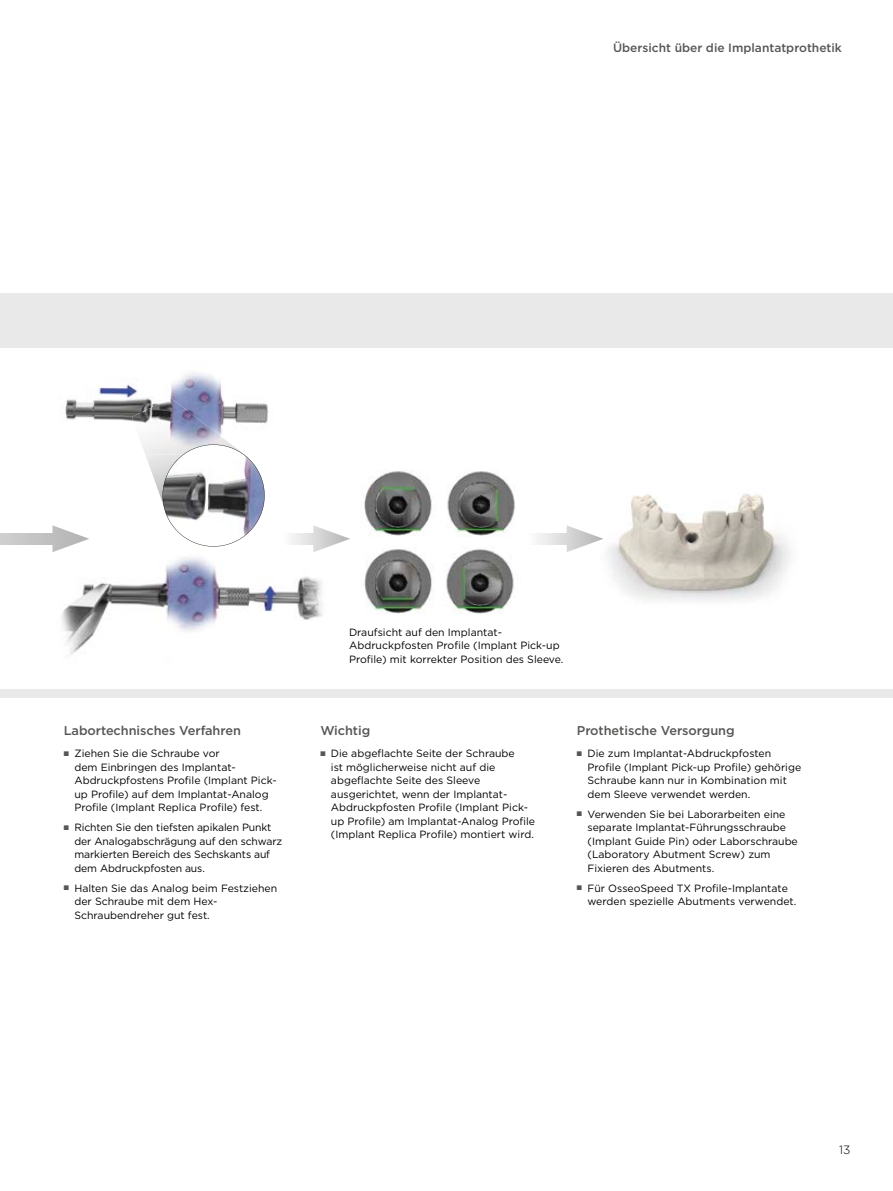
<style>
.page{position:relative;width:893px;height:1191px;background:#fff}
.page>*{position:absolute;margin:0;border:0;box-sizing:border-box;transform-origin:0 0}
.t1{font:500 12.75px "Gotham";letter-spacing:-.005em;color:#565655}
.t2{font:500 12px "Gotham";color:#565655}
.t3{font:300 12px "Gotham";color:#000}
.t4{font:10.5px/13.5px "Gotham";color:#000}
.s1{color:#565655}
</style>
<div class="page">
<div style="left:0;top:293px;width:893px;height:404px;background:#e9e9e9"></div>
<div style="left:0;top:349px;width:893px;height:340px;background:#fff"></div>
<img style="left:65px;top:372px;width:203px;height:51px">
<img style="left:51px;top:544px;width:272px;height:110px">
<img style="left:132px;top:398px;width:112px;height:54px">
<svg style="left:145px;top:444px;width:120px;height:102px"></svg>
<img style="left:607px;top:493px;width:184px;height:108px">
<img style="left:364px;top:549px;width:150px;height:65px">
<img style="left:364px;top:471px;width:151px;height:65px">
<svg style="left:291px;top:533px;width:22px;height:11px"></svg>
<svg style="left:313px;top:525px;width:37px;height:27px"></svg>
<svg style="left:537px;top:533px;width:30px;height:11px"></svg>
<svg style="left:567px;top:525px;width:36px;height:27px"></svg>
<div style="left:0;top:533px;width:68px;height:11px;background:#c8c6c6"></div>
<svg style="left:52px;top:525px;width:37px;height:27px"></svg>
<p class="t2" style="left:613px;top:40px;width:230px">Übersicht über die Implantatprothetik</p>
<p class="t1" style="left:64px;top:722px;width:179px">Labortechnisches Verfahren</p>
<p class="t4" style="left:74px;top:746px;width:204px;text-indent:-11px"><span class="s1">■</span> Ziehen Sie die Schraube vor<br>dem Einbringen des Implantat-Abdruckpfostens Profile (Implant Pick&shy;up Profile) auf dem Implantat-Analog Profile (Implant Replica Profile) fest.</p>
<p class="t4" style="left:74px;top:820px;width:209px;text-indent:-11px"><span class="s1">■</span> Richten Sie den tiefsten apikalen Punkt der Analogabschrägung auf den schwarz markierten Bereich des Sechskants auf dem Abdruckpfosten aus.</p>
<p class="t4" style="left:74px;top:881px;width:204px;text-indent:-11px"><span class="s1">■</span> Halten Sie das Analog beim Festziehen der Schraube mit dem Hex-<br>Schraubendreher gut fest.</p>
<p class="t4" style="left:349px;top:625px;width:216px">Draufsicht auf den Implantat-<br>Abdruckpfosten Profile (Implant Pick-up<br>Profile) mit korrekter Position des Sleeve.</p>
<p class="t1" style="left:320px;top:722px;width:51px">Wichtig</p>
<p class="t4" style="left:331px;top:746px;width:206px;text-indent:-11px"><span class="s1">■</span> Die abgeflachte Seite der Schraube<br>ist möglicherweise nicht auf die abgeflachte Seite des Sleeve ausgerichtet, wenn der Implantat-Abdruckpfosten Profile (Implant Pick&shy;up Profile) am Implantat-Analog Profile (Implant Replica Profile) montiert wird.</p>
<p class="t1" style="left:577px;top:722px;width:159px">Prothetische Versorgung</p>
<p class="t4" style="left:587px;top:746px;width:215px;text-indent:-11px"><span class="s1">■</span> Die zum Implantat-Abdruckpfosten Profile (Implant Pick-up Profile) gehörige Schraube kann nur in Kombination mit dem Sleeve verwendet werden.</p>
<p class="t4" style="left:587px;top:807px;width:212px;text-indent:-11px"><span class="s1">■</span> Verwenden Sie bei Laborarbeiten eine separate Implantat-Führungsschraube (Implant Guide Pin) oder Laborschraube (Laboratory Abutment Screw) zum Fixieren des Abutments.</p>
<p class="t4" style="left:587px;top:881px;width:210px;text-indent:-11px"><span class="s1">■</span> Für OsseoSpeed TX Profile-Implantate werden spezielle Abutments verwendet.</p>
<p class="t3" style="left:839px;top:1142px;width:13px">13</p>
</div>
